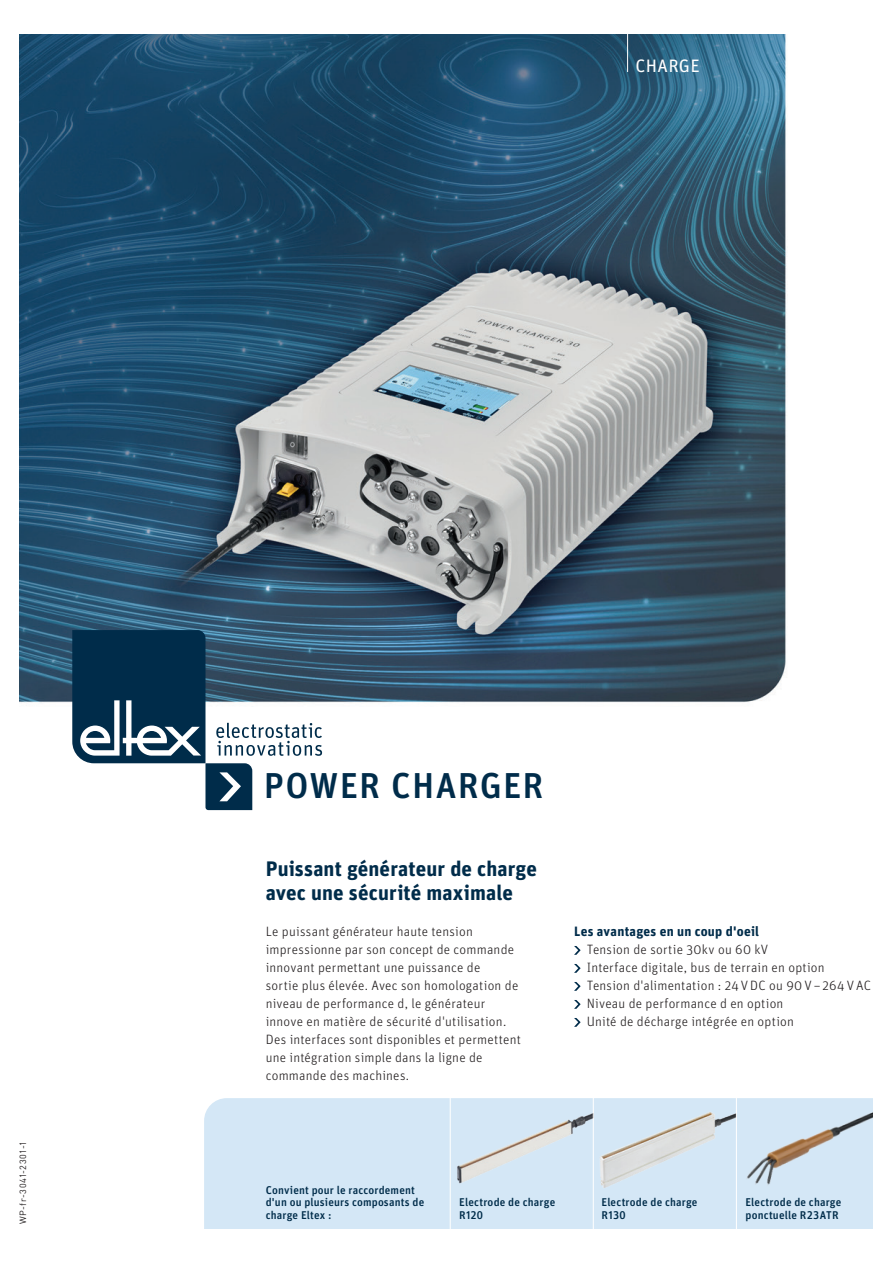
<style>
.page{position:relative;width:893px;height:1263px;background:#fff}
.page>*{position:absolute;margin:0;border:0;box-sizing:border-box;transform-origin:0 0}
.t1{font:500 36px "Unit OT";letter-spacing:.03em;color:#002c4a}
.t2{font:700 21px/24px "Unit OT";letter-spacing:.005em;color:#002c4a}
.t3{font:18px "Unit OT";letter-spacing:.015em;color:#fff}
.t4{font:300 13.5px/18px "Unit OT";letter-spacing:.015em;color:#231f20}
.t5{font:700 13.5px "Unit OT";letter-spacing:.02em;color:#002c4a}
.t6{font:500 11.25px/12.8px "Unit OT";letter-spacing:.015em;color:#002c4a}
.t7{font:9px "DIN Pro";letter-spacing:.065em;color:#231f20}
</style>
<div class="page">
<img style="left:19px;top:34px;width:767px;height:777px">
<div style="left:204px;top:1098px;width:669px;height:131px;background:#d4e7f6"></div>
<svg style="left:72px;top:630px;width:250px;height:180px"></svg>
<img style="left:442px;top:1102px;width:151px;height:89px">
<img style="left:741px;top:1106px;width:132px;height:87px">
<img style="left:588px;top:1106px;width:148px;height:87px">
<hr style="left:450px;top:1094px;width:1px;height:162px;background:#fff">
<hr style="left:736px;top:1094px;width:1px;height:162px;background:#fff">
<hr style="left:593px;top:1089px;width:1px;height:162px;background:#fff">
<svg style="left:574px;top:946px;width:7px;height:9px"></svg>
<svg style="left:574px;top:964px;width:7px;height:9px"></svg>
<svg style="left:574px;top:982px;width:7px;height:9px"></svg>
<svg style="left:574px;top:1000px;width:7px;height:9px"></svg>
<svg style="left:574px;top:1018px;width:7px;height:9px"></svg>
<hr style="left:627px;top:0;width:1px;height:72px;background:#fff">
<h3 class="t3" style="left:635px;top:54px;width:66px">CHARGE</h3>
<p class="t7" style="left:17px;top:1224px;width:85px;rotate:-90deg">WP-fr-3041-2301-1</p>
<h1 class="t1" style="left:264px;top:762px;width:281px">POWER CHARGER</h1>
<h2 class="t2" style="left:266px;top:856px;width:273px">Puissant générateur de charge avec une sécurité maximale</h2>
<p class="t4" style="left:266px;top:922px;width:257px">Le puissant générateur haute tension impressionne par son concept de commande innovant permettant une puissance de<br>sortie plus élevée. Avec son homologation de niveau de performance d, le générateur innove en matière de sécurité d'utilisation.<br>Des interfaces sont disponibles et permettent une intégration simple dans la ligne de commande des machines.</p>
<p class="t5" style="left:574px;top:922px;width:186px">Les avantages en un coup d'oeil</p>
<p class="t4" style="left:587px;top:940px;width:286px">Tension de sortie 30kv ou 60 kV<br>Interface digitale, bus de terrain en option Tension d'alimentation : 24 V DC ou 90 V – 264 V AC Niveau de performance d en option<br>Unité de décharge intégrée en option</p>
<p class="t6" style="left:266px;top:1183px;width:160px">Convient pour le raccordement d'un ou plusieurs composants de charge Eltex :</p>
<p class="t6" style="left:459px;top:1196px;width:98px">Electrode de charge<br>R120</p>
<p class="t6" style="left:601px;top:1196px;width:98px">Electrode de charge<br>R130</p>
<p class="t6" style="left:745px;top:1196px;width:98px">Electrode de charge ponctuelle R23ATR</p>
</div>
